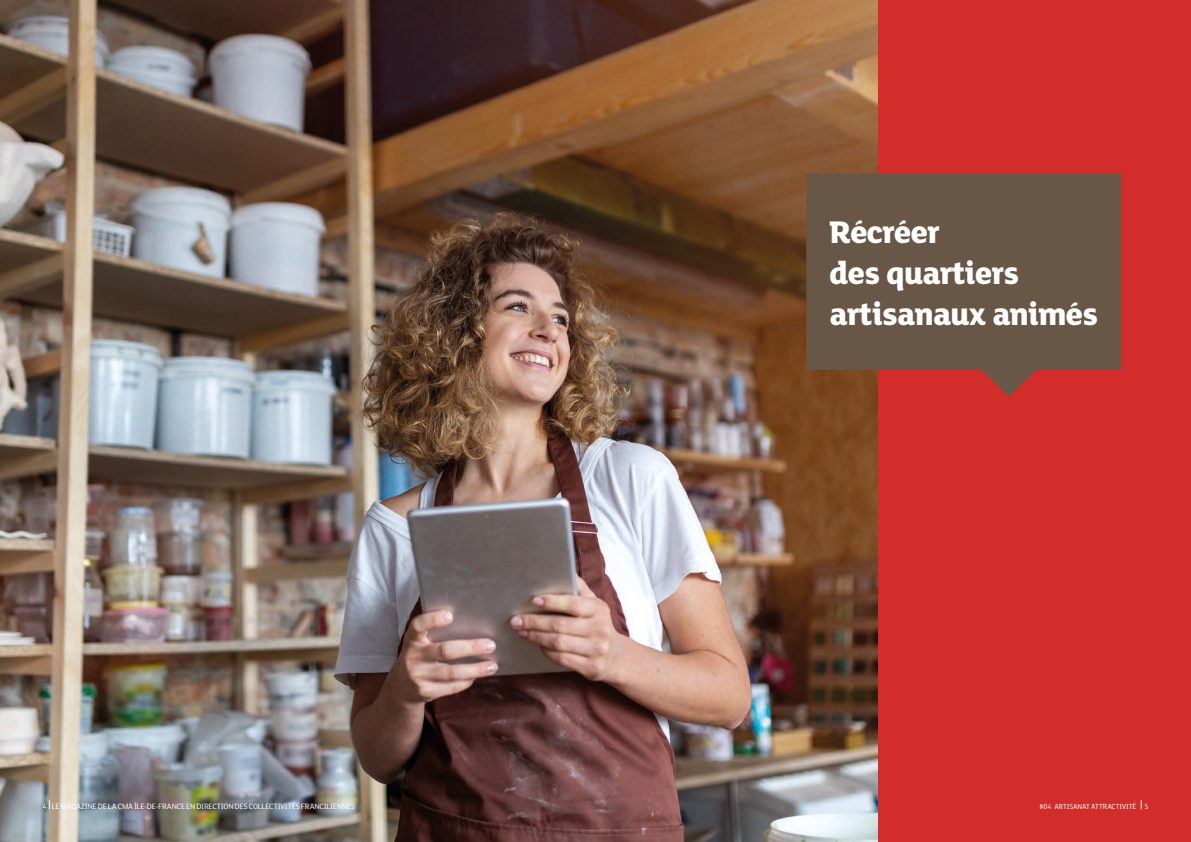
<style>
.page{position:relative;width:1191px;height:842px;background:#fff}
.page>*{position:absolute;margin:0;border:0;box-sizing:border-box;transform-origin:0 0}
.t1{font:800 34px/40.8px "FS Lola";letter-spacing:-.02em;color:#fff;scale:.95 1}
.t2{font:8.4px "FS Lola";letter-spacing:-.025em;color:#fff}
.t3{font:8px "FS Lola";letter-spacing:-.01em;color:#fff;scale:.95 1}
</style>
<div class="page">
<div style="left:833px;top:0;width:358px;height:842px;background:#d22d2b"></div>
<img style="left:0;top:0;width:877px;height:842px">
<svg style="left:805px;top:173px;width:316px;height:224px;background:#715243"></svg>
<h1 class="t1" style="left:829px;top:213px;width:284px">Récréer<br>des quartiers artisanaux animés</h1>
<p class="t2" style="left:43px;top:802px;width:314px">4 LE MAGAZINE DE LA CMA ÎLE-DE-FRANCE EN DIRECTION DES COLLECTIVITÉS FRANCILIENNES</p>
<p class="t3" style="left:1039px;top:802px;width:116px">#04 ARTISANAT ATTRACTIVITÉ 5</p>
</div>
